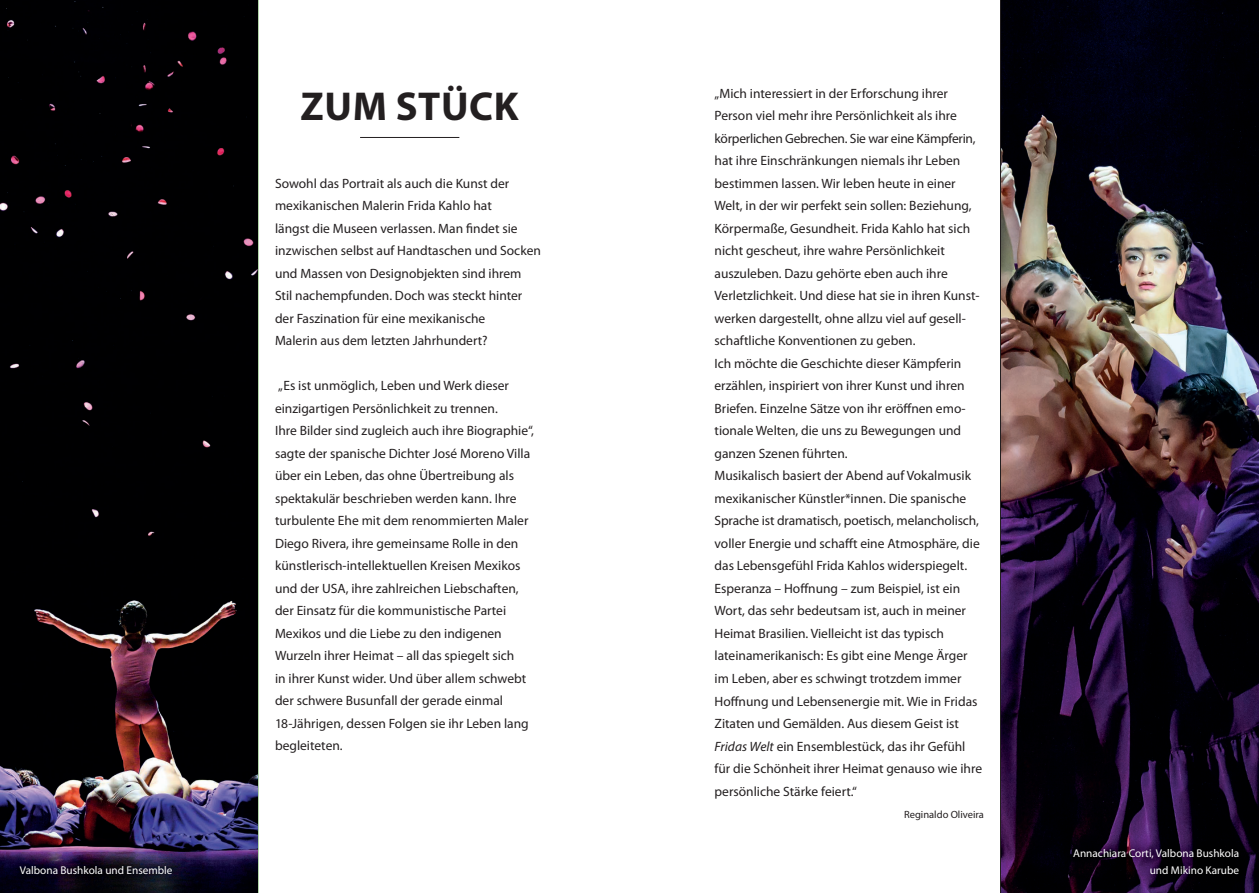
<style>
.page{position:relative;width:1259px;height:893px;background:#fff}
.page>*{position:absolute;margin:0;border:0;box-sizing:border-box;transform-origin:0 0}
.t1{font:700 40.5px "Myriad Pro";letter-spacing:.015em;color:#231f20}
.t2{font:13.5px/22.5px "Myriad Pro";color:#231f20}
.t3{font:11.25px/16.5px "Myriad Pro";color:#fff;text-align:right}
.t4{font:10.5px "Myriad Pro";color:#231f20}
.s1{font-style:italic}
</style>
<div class="page">
<hr style="left:360px;top:137px;width:99px;height:1px;background:#231f20">
<img style="left:0;top:0;width:258px;height:893px">
<img style="left:1001px;top:0;width:258px;height:893px">
<img style="left:7px;top:852px;width:178px;height:35px">
<img style="left:1060px;top:836px;width:192px;height:51px">
<p class="t3" style="left:20px;top:862px;width:154px">Valbona Bushkola und Ensemble</p>
<h1 class="t1" style="left:301px;top:80px;width:220px">ZUM STÜCK</h1>
<p class="t2" style="left:275px;top:172px;width:267px">Sowohl das Portrait als auch die Kunst der mexikanischen Malerin Frida Kahlo hat<br>längst die Museen verlassen. Man findet sie inzwischen selbst auf Handtaschen und Socken und Massen von Designobjekten sind ihrem Stil nach empfunden. Doch was steckt hinter der Faszination für eine mexikanische<br>Malerin aus dem letzten Jahrhundert?</p>
<p class="t2" style="left:275px;top:374px;width:260px">„Es ist unmöglich, Leben und Werk dieser einzigartigen Persönlichkeit zu trennen.<br>Ihre Bilder sind zugleich auch ihre Biographie“, sagte der spanische Dichter José Moreno Villa über ein Leben, das ohne Übertreibung als spektakulär beschrieben werden kann. Ihre turbulente Ehe mit dem renommierten Maler Diego Rivera, ihre gemeinsame Rolle in den künstlerisch-intellektuellen Kreisen Mexikos und der USA, ihre zahlreichen Liebschaften, der Einsatz für die kommunistische Partei Mexikos und die Liebe zu den indigenen Wurzeln ihrer Heimat – all das spiegelt sich<br>in ihrer Kunst wider. Und über allem schwebt der schwere Busunfall der gerade einmal 18-Jährigen, dessen Folgen sie ihr Leben lang begleiteten.</p>
<p class="t2" style="left:714px;top:82px;width:269px">„Mich interessiert in der Erforschung ihrer Person viel mehr ihre Persönlichkeit als ihre körperlichen Gebrechen. Sie war eine Kämpferin, hat ihre Einschränkungen niemals ihr Leben bestimmen lassen. Wir leben heute in einer Welt, in der wir perfekt sein sollen: Beziehung, Körpermaße, Gesundheit. Frida Kahlo hat sich nicht gescheut, ihre wahre Persönlichkeit auszuleben. Dazu gehörte eben auch ihre Verletzlichkeit. Und diese hat sie in ihren Kunst&shy;werken dargestellt, ohne allzu viel auf gesell&shy;schaftliche Konventionen zu geben.<br>Ich möchte die Geschichte dieser Kämpferin erzählen, inspiriert von ihrer Kunst und ihren Briefen. Einzelne Sätze von ihr eröffnen emo&shy;tionale Welten, die uns zu Bewegungen und ganzen Szenen führten.<br>Musikalisch basiert der Abend auf Vokalmusik mexikanischer Künstler*innen. Die spanische Sprache ist dramatisch, poetisch, melancholisch, voller Energie und schafft eine Atmosphäre, die das Lebensgefühl Frida Kahlos widerspiegelt.<br>Esperanza – Hoffnung – zum Beispiel, ist ein Wort, das sehr bedeutsam ist, auch in meiner Heimat Brasilien. Vielleicht ist das typisch lateinamerikanisch: Es gibt eine Menge Ärger im Leben, aber es schwingt trotzdem immer Hoffnung und Lebensenergie mit. Wie in Fridas Zitaten und Gemälden. Aus diesem Geist ist <span class="s1">Fridas Welt</span> ein Ensemblestück, das ihr Gefühl für die Schönheit ihrer Heimat genauso wie ihre persönliche Stärke feiert.“</p>
<p class="t4" style="left:904px;top:808px;width:81px">Reginaldo Oliveira</p>
<p class="t3" style="left:1073px;top:845px;width:167px">Annachiara Corti, Valbona Bushkola und Mikino Karube</p>
</div>
